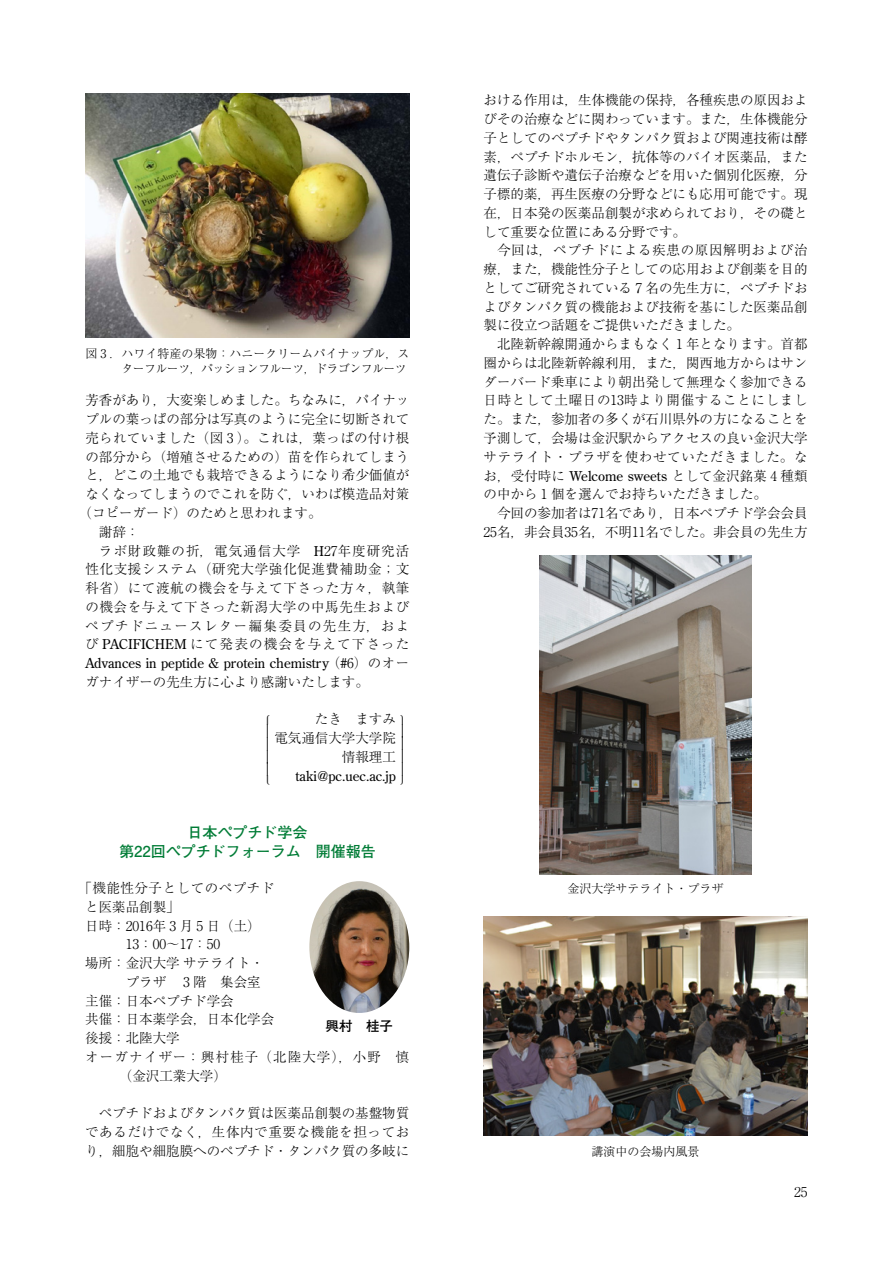
<style>
.page{position:relative;width:893px;height:1263px;background:#fff}
.page>*{position:absolute;margin:0;border:0;box-sizing:border-box;transform-origin:0 0}
.t1{font:700 15px/18.8px "Futo Go B101 Pro";color:#007c36;text-align:center}
.t2{font:300 13.5px/18.8px "Ryumin Pro";color:#000;text-align:justify}
.t3{font:13.5px "Century Old Style Std";color:#000}
.t4{font:300 13.5px "Ryumin Pro";letter-spacing:.05em;color:#000}
.t5{font:300 13.5px "Ryumin Pro";letter-spacing:.09em;color:#000}
.t6{font:300 13.5px "Ryumin Pro";letter-spacing:.03em;color:#000}
.t7{font:300 13.5px "Ryumin Pro";letter-spacing:.045em;color:#000}
.t8{font:300 13.5px "Ryumin Pro";letter-spacing:.075em;color:#000}
.t9{font:300 13.5px "Ryumin Pro";letter-spacing:.1em;color:#000}
.t10{font:300 13.5px "Ryumin Pro";letter-spacing:.085em;color:#000}
.t11{font:300 13.5px "Ryumin Pro";letter-spacing:.04em;color:#000}
.t12{font:13.5px/12.9px "Edisys OTF Gaiji";color:#000}
.t13{font:700 13.5px "Futo Go B101 Pro";color:#000}
.t14{font:300 12px/15px "Ryumin Pro";letter-spacing:-.05em;color:#000;text-align:right}
.t15{font:300 12px "Ryumin Pro";color:#000}
.s1{font-family:"Century Old Style Std";font-weight:400}
.s2{font-family:"Ryumin Pro";font-weight:300}
.s3{font-family:"Edisys OTF Gaiji";font-weight:400}
</style>
<div class="page">
<img style="left:85px;top:94px;width:324px;height:244px">
<img style="left:309px;top:881px;width:100px;height:132px">
<img style="left:539px;top:555px;width:213px;height:319px">
<img style="left:484px;top:916px;width:324px;height:219px">
<p class="t14" style="left:85px;top:345px;width:325px">図 3 ．ハワイ特産の果物：ハニークリームパイナップル，スターフルーツ，パッションフルーツ，ドラゴンフルーツ</p>
<p class="t2" style="left:85px;top:390px;width:325px">芳香があり，大変楽しめました。ちなみに，パイナッ</p>
<p class="t2" style="left:85px;top:409px;width:325px">プルの葉っぱの部分は写真のように完全に切断されて</p>
<p class="t6" style="left:85px;top:427px;width:326px">売られていました（図 3 ）。これは，葉っぱの付け根</p>
<p class="t2" style="left:85px;top:446px;width:325px">の部分から（増殖させるための）苗を作られてしまう</p>
<p class="t2" style="left:85px;top:465px;width:325px">と，どこの土地でも栽培できるようになり希少価値が</p>
<p class="t2" style="left:85px;top:484px;width:325px">なくなってしまうのでこれを防ぐ，いわば模造品対策</p>
<p class="t2" style="left:79px;top:502px;width:244px">（コピーガード）のためと思われます。</p>
<p class="t2" style="left:99px;top:521px;width:42px">謝辞：</p>
<p class="t8" style="left:99px;top:540px;width:312px">ラボ財政難の折，電気通信大学 <span class="s1">H</span>27年度研究活</p>
<p class="t4" style="left:85px;top:559px;width:325px">性化支援システム（研究大学強化促進費補助金；文</p>
<p class="t4" style="left:85px;top:577px;width:326px">科省）にて渡航の機会を与えて下さった方々，執筆</p>
<p class="t7" style="left:85px;top:596px;width:325px">の機会を与えて下さった新潟大学の中馬先生および</p>
<p class="t9" style="left:85px;top:615px;width:325px">ペプチドニュースレター編集委員の先生方，およ</p>
<p class="t5" style="left:85px;top:634px;width:326px">び <span class="s1">PACIFICHEM</span> にて発表の機会を与えて下さった</p>
<p class="t3" style="left:85px;top:654px;width:325px">Advances in peptide &amp; protein chemistry<span class="s2">（</span>#<span class="s2">6）のオー</span></p>
<p class="t2" style="left:85px;top:671px;width:285px">ガナイザーの先生方に心より感謝いたします。</p>
<p class="t12" style="left:261px;top:711px;width:10px">兼献献献献験</p>
<p class="t12" style="left:396px;top:711px;width:9px;text-align:justify">券献献</p>
<p class="t2" style="left:274px;top:709px;width:123px;text-align:right">たき ますみ<br>電気通信大学大学院</p>
<p class="t3" style="left:295px;top:767px;width:102px">taki@pc.uec.ac.jp</p>
<p class="t2" style="left:342px;top:746px;width:63px">情報理工<span class="s3">献</span></p>
<p class="t12" style="left:396px;top:762px;width:9px">献鹸</p>
<p class="t1" style="left:119px;top:821px;width:258px">日本ペプチド学会<br>第22回ペプチドフォーラム　開催報告</p>
<p class="t11" style="left:79px;top:877px;width:197px">「機能性分子としてのペプチド</p>
<p class="t2" style="left:85px;top:896px;width:96px">と医薬品創製」</p>
<p class="t2" style="left:85px;top:915px;width:177px">日時：2016年 3 月 5 日（土）</p>
<p class="t2" style="left:126px;top:934px;width:96px">13：00～17：50</p>
<p class="t2" style="left:85px;top:952px;width:180px">場所：金沢大学サテライト・</p>
<p class="t2" style="left:126px;top:971px;width:42px">プラザ</p>
<p class="t2" style="left:183px;top:971px;width:79px">3 階 集会室</p>
<p class="t2" style="left:85px;top:990px;width:150px">主催：日本ペプチド学会</p>
<p class="t2" style="left:85px;top:1009px;width:190px">共催：日本薬学会，日本化学会</p>
<p class="t2" style="left:85px;top:1027px;width:96px">後援：北陸大学</p>
<p class="t10" style="left:85px;top:1046px;width:325px">オーガナイザー：興村桂子（北陸大学），小野 慎</p>
<p class="t2" style="left:119px;top:1065px;width:110px">（金沢工業大学）</p>
<p class="t2" style="left:85px;top:1102px;width:326px;text-indent:14px">ペプチドおよびタンパク質は医薬品創製の基盤物質であるだけでなく，生体内で重要な機能を担っており，細胞や細胞膜へのペプチド・タンパク質の多岐に</p>
<p class="t13" style="left:326px;top:1015px;width:69px">興村　桂子</p>
<p class="t2" style="left:484px;top:90px;width:325px">おける作用は，生体機能の保持，各種疾患の原因およびその治療などに関わっています。また，生体機能分子としてのペプチドやタンパク質および関連技術は酵素，ペプチドホルモン，抗体等のバイオ医薬品，また遺伝子診断や遺伝子治療などを用いた個別化医療，分子標的薬，再生医療の分野などにも応用可能です。現在，日本発の医薬品創製が求められており，その礎として重要な位置にある分野です。</p>
<p class="t2" style="left:484px;top:240px;width:325px;text-indent:14px">今回は，ペプチドによる疾患の原因解明および治療，また，機能性分子としての応用および創薬を目的としてご研究されている 7 名の先生方に，ペプチドおよびタンパク質の機能および技術を基にした医薬品創製に役立つ話題をご提供いただきました。</p>
<p class="t2" style="left:484px;top:334px;width:326px;text-indent:14px">北陸新幹線開通からまもなく 1 年となります。首都圏からは北陸新幹線利用，また，関西地方からはサンダーバード乗車により朝出発して無理なく参加できる日時として土曜日の13時より開催することにしました。また，参加者の多くが石川県外の方になることを予測して，会場は金沢駅からアクセスの良い金沢大学サテライト・プラザを使わせていただきました。なお，受付時に <span class="s1">Welcome sweets</span> として金沢銘菓 4 種類の中から 1 個を選んでお持ちいただきました。</p>
<p class="t2" style="left:484px;top:502px;width:325px;text-align:right">今回の参加者は71名であり，日本ペプチド学会会員<br>25名，非会員35名，不明11名でした。非会員の先生方</p>
<p class="t15" style="left:568px;top:879px;width:157px">金沢大学サテライト・プラザ</p>
<p class="t15" style="left:592px;top:1142px;width:109px">講演中の会場内風景</p>
<p class="t2" style="left:794px;top:1182px;width:15px">25</p>
</div>
